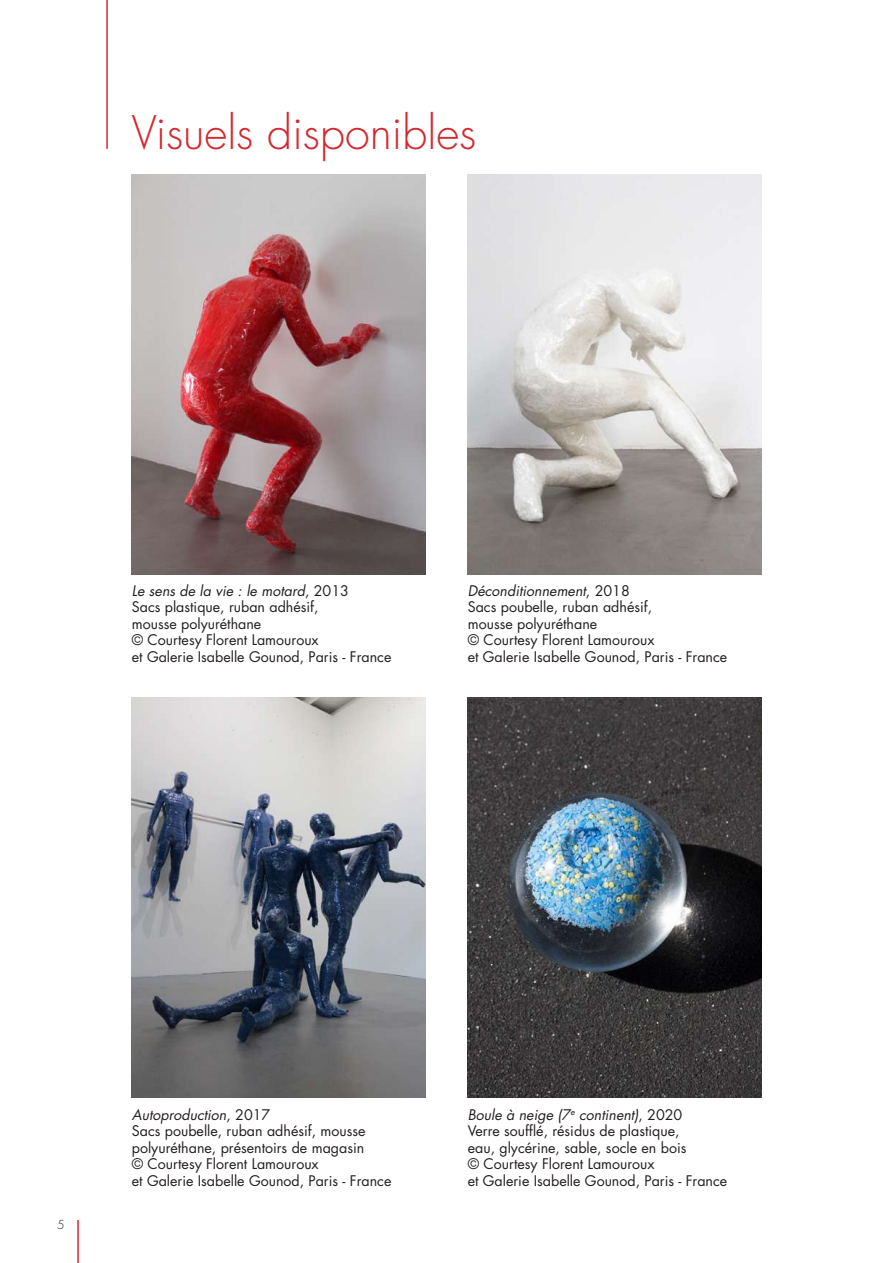
<style>
.page{position:relative;width:893px;height:1263px;background:#fff}
.page>*{position:absolute;margin:0;border:0;box-sizing:border-box;transform-origin:0 0}
.t1{font:300 45px "Futura";color:#d32930}
.t2{font:14.25px/16.5px "Futura";color:#231f20}
.t3{font:300 12px "Futura";color:#231f20}
.s1{font-style:italic}
</style>
<div class="page">
<hr style="left:77px;top:1220px;width:2px;height:43px;background:#d32930">
<hr style="left:106px;top:0;width:2px;height:149px;background:#d32930">
<img style="left:132px;top:174px;width:293px;height:401px">
<img style="left:132px;top:697px;width:293px;height:400px">
<img style="left:468px;top:174px;width:293px;height:401px">
<img style="left:468px;top:697px;width:293px;height:400px">
<h1 class="t1" style="left:132px;top:105px;width:346px">Visuels disponibles</h1>
<p class="t2" style="left:132px;top:582px;width:261px"><span class="s1">Le sens de la vie : le motard</span>, 2013<br>Sacs plastique, ruban adhésif,<br>mousse polyuréthane<br>© Courtesy Florent Lamouroux<br>et Galerie Isabelle Gounod, Paris - France</p>
<p class="t2" style="left:468px;top:582px;width:261px"><span class="s1">Déconditionnement</span>, 2018<br>Sacs poubelle, ruban adhésif,<br>mousse polyuréthane<br>© Courtesy Florent Lamouroux<br>et Galerie Isabelle Gounod, Paris - France</p>
<p class="t3" style="left:57px;top:1217px;width:9px">5</p>
<p class="t2" style="left:132px;top:1106px;width:261px"><span class="s1">Autoproduction</span>, 2017<br>Sacs poubelle, ruban adhésif, mousse polyuréthane, présentoirs de magasin<br>© Courtesy Florent Lamouroux<br>et Galerie Isabelle Gounod, Paris - France</p>
<p class="t2" style="left:468px;top:1106px;width:261px"><span class="s1">Boule à neige (7</span><sup>e</sup> <span class="s1">continent)</span>, 2020<br>Verre soufflé, résidus de plastique,<br>eau, glycérine, sable, socle en bois<br>© Courtesy Florent Lamouroux<br>et Galerie Isabelle Gounod, Paris - France</p>
</div>
